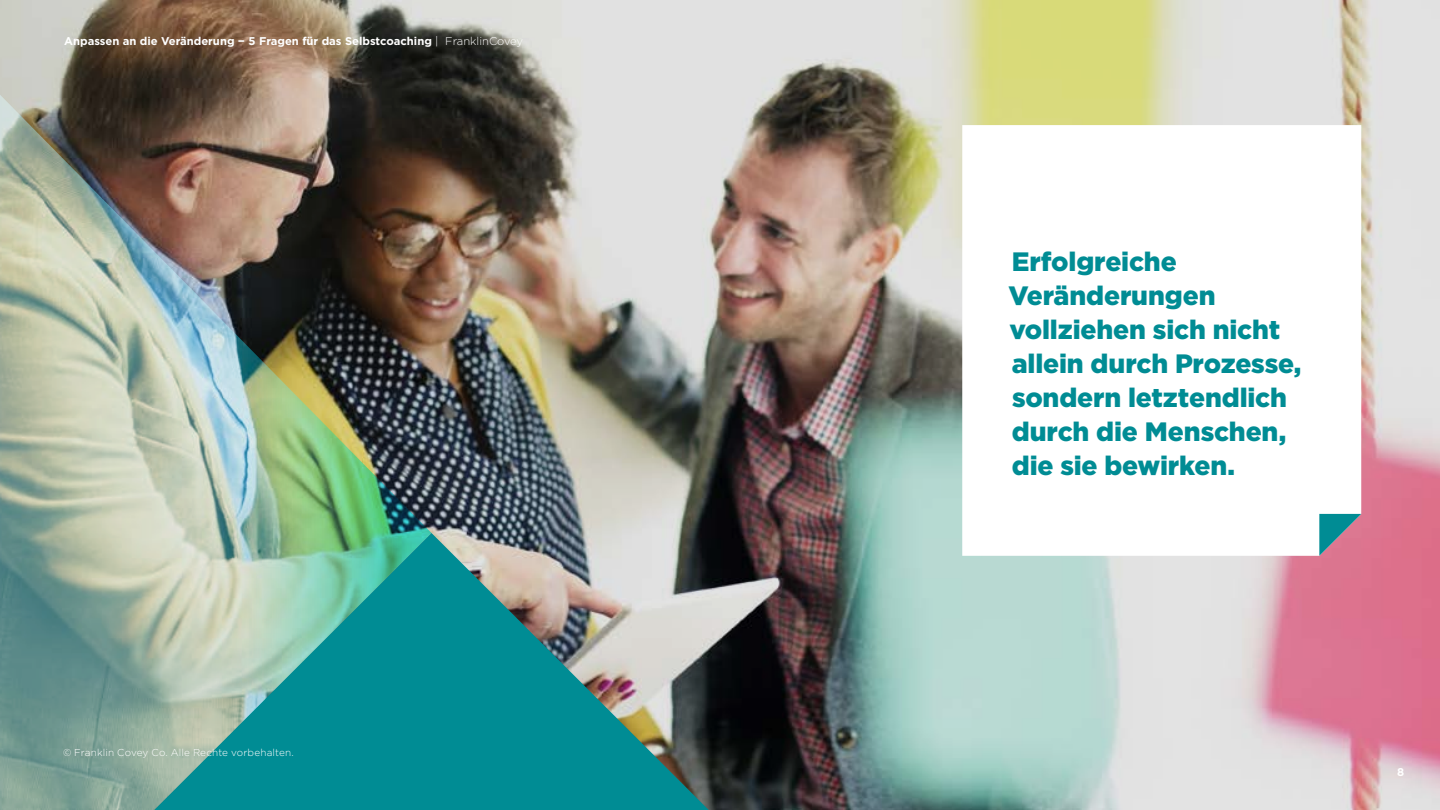
<style>
.page{position:relative;width:1440px;height:810px;background:#fff}
.page>*{position:absolute;margin:0;border:0;box-sizing:border-box;transform-origin:0 0}
.t1{font:900 26.5px/34px "Gotham";letter-spacing:-.005em;color:#008c94}
.t2{font:700 11.25px "Gotham";color:#fff}
.t3{font:300 10px "Gotham";letter-spacing:.01em;color:#fff}
.s1{font-weight:300}
</style>
<div class="page">
<img style="left:0;top:0;width:1440px;height:810px">
<img style="left:431px;top:533px;width:278px;height:277px">
<img style="left:0;top:95px;width:431px;height:715px">
<svg style="left:962px;top:125px;width:399px;height:431px"></svg>
<svg style="left:1319px;top:514px;width:42px;height:42px;background:#6f8293"></svg>
<p class="t2" style="left:64px;top:34px;width:460px">Anpassen an die Veränderung − 5 Fragen für das Selbstcoaching <span class="s1">| FranklinCovey</span></p>
<p class="t3" style="left:63px;top:746px;width:232px">© Franklin Covey Co. Alle Rechte vorbehalten.</p>
<p class="t1" style="left:1009px;top:245px;width:294px">Erfolgreiche<br>Veränderungen vollziehen sich nicht allein durch Prozesse, sondern letztendlich durch die Menschen, die sie bewirken.</p>
<p class="t2" style="left:1397px;top:764px;width:9px">8</p>
</div>
